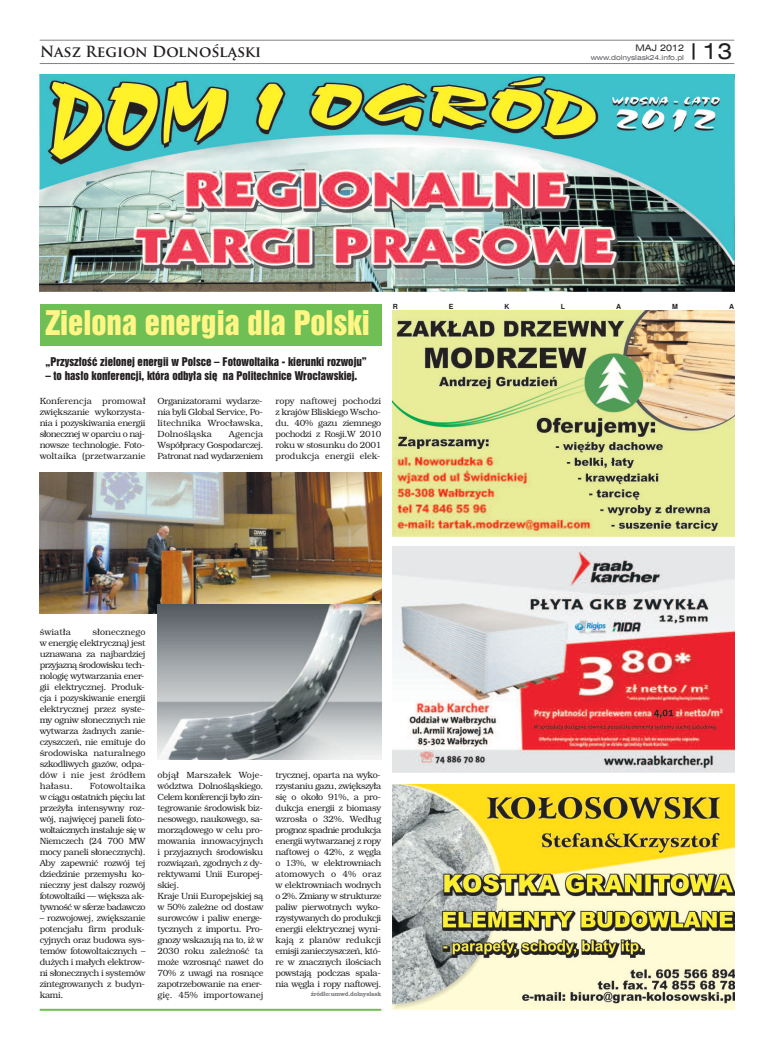
<style>
.page{position:relative;width:774px;height:1049px;background:#fff}
.page>*{position:absolute;margin:0;border:0;box-sizing:border-box;transform-origin:0 0}
.t1{font:31px "Swis 921 EU";color:#fff685}
.t2{font:22px "Swis 721 Ex EU";color:#231f20}
.t3{font:700 15px "Trajan Pro";color:#231f20}
.t4{font:11px "Swis 921 EU";color:#231f20}
.t5{font:9px/11px "Te X Gyre Bonum";letter-spacing:-.035em;color:#231f20;text-align:justify}
.t6{font:9px "Swis 721 Ex EU";color:#231f20}
.t7{font:9px "Te X Gyre Bonum";letter-spacing:.005em;color:#231f20}
.t8{font:7px "Swis 721 Ex EU";color:#57585a}
.t9{font:700 7px "Te X Gyre Heros";color:#231f20}
.t10{font:700 6px "Te X Gyre Bonum";letter-spacing:-.035em;color:#808285}
</style>
<div class="page">
<div style="left:40px;top:305px;width:341px;height:41px;background:#6fbf54"></div>
<hr style="left:40px;top:63px;width:694px;height:1px;background:#808285">
<hr style="left:40px;top:40px;width:694px;height:1px;background:#808285">
<svg style="left:692px;top:43px;width:2px;height:17px"></svg>
<img style="left:40px;top:472px;width:341px;height:141px">
<img style="left:40px;top:74px;width:694px;height:218px">
<img style="left:393px;top:547px;width:341px;height:225px">
<img style="left:393px;top:784px;width:341px;height:226px">
<img style="left:393px;top:311px;width:341px;height:225px">
<img style="left:157px;top:605px;width:224px;height:154px">
<hr style="left:40px;top:1009px;width:341px;height:2px;background:#6fbf54">
<p class="t8" style="left:591px;top:53px;width:95px">www.dolnyslask24.info.pl</p>
<h2 class="t2" style="left:703px;top:38px;width:31px">13</h2>
<h3 class="t3" style="left:40px;top:46px;width:223px">Nasz Region Dolnośląski</h3>
<p class="t6" style="left:636px;top:42px;width:50px">MAJ 2012</p>
<h1 class="t1" style="left:45px;top:303px;width:326px">Zielona energia dla Polski</h1>
<p class="t4" style="left:45px;top:355px;width:323px">„Przyszłość zielonej energii w Polsce – Fotowoltaika - kierunki rozwoju”</p>
<p class="t4" style="left:45px;top:369px;width:313px">– to hasło konferencji, która odbyła się na Politechnice Wrocławskiej.</p>
<p class="t5" style="left:40px;top:396px;width:107px">Konferencja promował zwiększanie wykorzysta&shy;nia i pozyskiwania energii słonecznej w oparciu o naj&shy;nowsze technologie. Foto&shy;woltaika (przetwarzanie</p>
<p class="t5" style="left:158px;top:396px;width:107px">Organizatorami wydarze&shy;nia byli Global Service, Po&shy;litechnika Wrocławska, Dolnośląska</p>
<p class="t5" style="left:158px;top:429px;width:107px;text-indent:71px">Agencja Współpracy Gospodarczej.<br>Patronat nad wydarzeniem</p>
<p class="t5" style="left:275px;top:396px;width:107px">ropy naftowej pochodzi z krajów Bliskiego Wscho&shy;du. 40% gazu ziemnego pochodzi z Rosji.W 2010 roku w stosunku do 2001 produkcja energii elek-</p>
<p class="t9" style="left:393px;top:302px;width:7px">R</p>
<p class="t9" style="left:449px;top:302px;width:6px">E</p>
<p class="t9" style="left:504px;top:302px;width:7px">K</p>
<p class="t9" style="left:561px;top:302px;width:6px">L</p>
<p class="t9" style="left:616px;top:302px;width:7px">A</p>
<p class="t9" style="left:672px;top:302px;width:7px">M</p>
<p class="t9" style="left:729px;top:302px;width:7px">A</p>
<p class="t5" style="left:40px;top:627px;width:107px;text-indent:53px">słonecznego w energię elektryczną) jest uznawana za najbardziej przyjazną środowisku tech&shy;nologię wytwarzania ener&shy;gii elektrycznej. Produk&shy;cja i pozyskiwanie energii elektrycznej przez syste&shy;my ogniw słonecznych nie wytwarza żadnych zanie&shy;czyszczeń, nie emituje do środowiska naturalnego szkodliwych gazów, odpa&shy;dów i nie jest źródłem hałasu.</p>
<p class="t7" style="left:40px;top:629px;width:33px">światła</p>
<p class="t5" style="left:40px;top:781px;width:107px;text-indent:50px">Fotowoltaika w ciągu ostatnich pięciu lat przeżyła intensywny roz&shy;wój, najwięcej paneli foto&shy;woltaicznych instaluje się w Niemczech (24 700 MW mocy paneli słonecznych).<br>Aby zapewnić rozwój tej dziedzinie przemysłu ko&shy;nieczny jest dalszy rozwój fotowoltaiki — większa ak&shy;tywność w sferze badawczo</p>
<p class="t5" style="left:40px;top:913px;width:107px">– rozwojowej, zwiększanie potencjału firm produk&shy;cyjnych oraz budowa sys&shy;temów fotowoltaicznych – dużych i małych elektrow&shy;ni słonecznych i systemów zintegrowanych z budyn&shy;kami.</p>
<p class="t5" style="left:158px;top:770px;width:107px;text-align:left">objął Marszałek Woje&shy;wództwa Dolnośląskiego.<br>Celem konferencji było zin&shy;tegrowanie środowisk biz&shy;nesowego, naukowego, sa&shy;morządowego w celu pro&shy;mowania innowacyjnych i przyjaznych środowisku rozwiązań, zgodnych z dy&shy;rektywami Unii Europej&shy;skiej.<br>Kraje Unii Europejskiej są w 50% zależne od dostaw surowców i paliw energe&shy;tycznych z importu. Pro&shy;gnozy wskazują na to, iż w<br>2030 roku zależność ta może wzrosnąć nawet do<br>70% z uwagi na rosnące zapotrzebowanie na ener&shy;gię. 45% importowanej</p>
<p class="t5" style="left:275px;top:770px;width:107px">trycznej, oparta na wyko&shy;rzystaniu gazu, zwiększyła się o około 91%, a pro&shy;dukcja energii z biomasy wzrosła o 32%. Według prognoz spadnie produkcja energii wytwarzanej z ropy naftowej o 42%, z węgla o 13%, w elektrowniach atomowych o 4% oraz w elektrowniach wodnych o 2%. Zmiany w strukturze paliw pierwotnych wyko&shy;rzystywanych do produkcji energii elektrycznej wyni&shy;kają z planów redukcji emisji zanieczyszczeń, któ&shy;re w znacznych ilościach powstają podczas spala&shy;nia węgla i ropy naftowej.</p>
<p class="t10" style="left:311px;top:991px;width:72px">źródło:umwd.dolnyslask</p>
</div>
